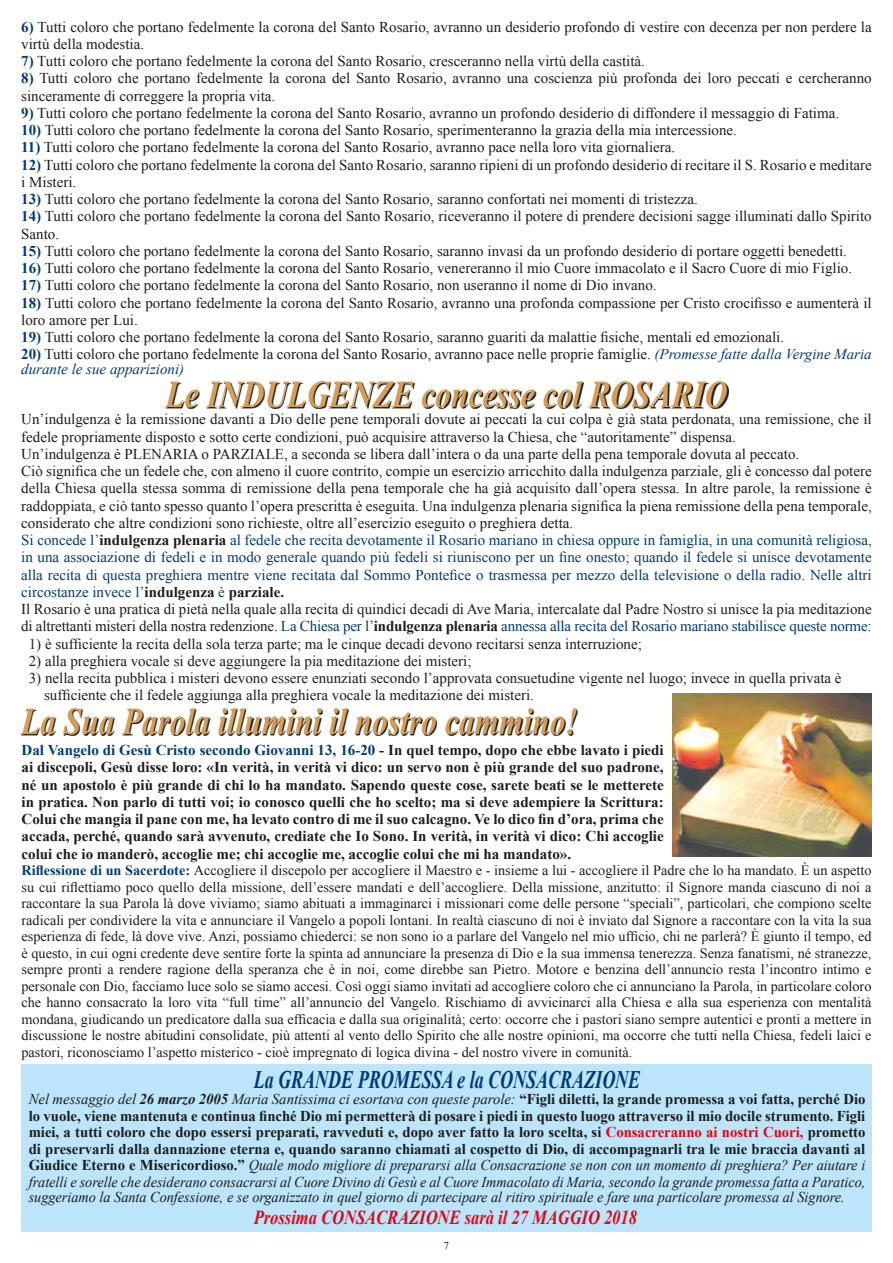
<style>
.page{position:relative;width:893px;height:1263px;background:#fff}
.page>*{position:absolute;margin:0;border:0;box-sizing:border-box;transform-origin:0 0}
.t1{font:italic 700 37.8px "Times New Roman";color:#d49d58;scale:.83 1}
.t2{font:italic 700 25.2px "Times New Roman";color:#003a78;scale:.71 1}
.t3{font:italic 700 19.8px "Times New Roman";color:#e30613;scale:.83 1}
.t4{font:15px/17.2px "Times New Roman";color:#1d1d1b}
.t5{font:700 15px/17.2px "Times New Roman";color:#1d1d1b;text-align:justify}
.t6{font:italic 15px "Times New Roman";color:#1d1d1b;scale:.95 1}
.t7{font:14.25px/16.5px "Times New Roman";color:#1d1d1b;text-align:justify}
.t8{font:10.5px "Times New Roman";color:#1d1d1b}
.s1{font-weight:700;color:#003a78}
.s2{font-style:italic;color:#003a78}
.s3{color:#003a78}
.s4{font-weight:700}
.s5{font-weight:400;font-style:italic}
.s6{font-style:italic}
.s7{color:#e30613}
</style>
<div class="page">
<div style="left:21px;top:1064px;width:851px;height:168px;background:#bce4fa"></div>
<svg style="left:166px;top:382px;width:562px;height:26px"></svg>
<svg style="left:21px;top:709px;width:557px;height:26px"></svg>
<img style="left:672px;top:693px;width:199px;height:164px">
<p class="t4" style="left:21px;top:18px;width:852px"><span class="s1">6)</span> Tutti coloro che portano fedelmente la corona del Santo Rosario, avranno un desiderio profondo di vestire con decenza per non perdere la virtù della modestia.</p>
<p class="t4" style="left:21px;top:52px;width:625px"><span class="s1">7)</span> Tutti coloro che portano fedelmente la corona del Santo Rosario, cresceranno nella virtù della castità.</p>
<p class="t4" style="left:21px;top:70px;width:852px"><span class="s1">8)</span> Tutti coloro che portano fedelmente la corona del Santo Rosario, avranno una coscienza più profonda dei loro peccati e cercheranno sinceramente di correggere la propria vita.</p>
<p class="t4" style="left:21px;top:104px;width:819px"><span class="s1">9)</span> Tutti coloro che portano fedelmente la corona del Santo Rosario, avranno un profondo desiderio di diffondere il messaggio di Fatima.</p>
<p class="t4" style="left:21px;top:121px;width:717px"><span class="s1">10)</span> Tutti coloro che portano fedelmente la corona del Santo Rosario, sperimenteranno la grazia della mia intercessione.</p>
<p class="t4" style="left:21px;top:139px;width:656px"><span class="s1">11)</span> Tutti coloro che portano fedelmente la corona del Santo Rosario, avranno pace nella loro vita giornaliera.</p>
<p class="t4" style="left:21px;top:156px;width:852px"><span class="s1">12)</span> Tutti coloro che portano fedelmente la corona del Santo Rosario, saranno ripieni di un profondo desiderio di recitare il S. Rosario e meditare i Misteri.</p>
<p class="t4" style="left:21px;top:190px;width:678px"><span class="s1">13)</span> Tutti coloro che portano fedelmente la corona del Santo Rosario, saranno confortati nei momenti di tristezza.</p>
<p class="t4" style="left:21px;top:208px;width:852px"><span class="s1">14)</span> Tutti coloro che portano fedelmente la corona del Santo Rosario, riceveranno il potere di prendere decisioni sagge illuminati dallo Spirito<br>Santo.</p>
<p class="t4" style="left:21px;top:242px;width:827px"><span class="s1">15)</span> Tutti coloro che portano fedelmente la corona del Santo Rosario, saranno invasi da un profondo desiderio di portare oggetti benedetti.</p>
<p class="t4" style="left:21px;top:259px;width:832px"><span class="s1">16)</span> Tutti coloro che portano fedelmente la corona del Santo Rosario, venereranno il mio Cuore immacolato e il Sacro Cuore di mio Figlio.</p>
<p class="t4" style="left:21px;top:277px;width:637px"><span class="s1">17)</span> Tutti coloro che portano fedelmente la corona del Santo Rosario, non useranno il nome di Dio invano.</p>
<p class="t4" style="left:21px;top:294px;width:852px"><span class="s1">18)</span> Tutti coloro che portano fedelmente la corona del Santo Rosario, avranno una profonda compassione per Cristo crocifisso e aumenterà il loro amore per Lui.</p>
<p class="t4" style="left:21px;top:328px;width:764px"><span class="s1">19)</span> Tutti coloro che portano fedelmente la corona del Santo Rosario, saranno guariti da malattie fisiche, mentali ed emozionali.</p>
<p class="t4" style="left:21px;top:347px;width:852px;line-height:15px"><span class="s1">20)</span> Tutti coloro che portano fedelmente la corona del Santo Rosario, avranno pace nelle proprie famiglie. <span class="s2">(Promesse fatte dalla Vergine Maria durante le sue apparizioni)</span></p>
<p class="t4" style="left:21px;top:410px;width:852px">Un’indulgenza è la remissione davanti a Dio delle pene temporali dovute ai peccati la cui colpa è già stata perdonata, una remissione, che il fedele propriamente disposto e sotto certe condizioni, può acquisire attraverso la Chiesa, che “autoritamente” dispensa.<br>Un’indulgenza è PLENARIA o PARZIALE, a seconda se libera dall’intera o da una parte della pena temporale dovuta al peccato.<br>Ciò significa che un fedele che, con almeno il cuore contrito, compie un esercizio arricchito dalla indulgenza parziale, gli è concesso dal potere della Chiesa quella stessa somma di remissione della pena temporale che ha già acquisito dall’opera stessa. In altre parole, la remissione è raddoppiata, e ciò tanto spesso quanto l’opera prescritta è eseguita. Una indulgenza plenaria significa la piena remissione della pena temporale, considerato che altre condizioni sono richieste, oltre all’esercizio eseguito o preghiera detta.<br><span class="s3">Si concede l’</span><span class="s4">indulgenza plenaria</span> <span class="s3">al fedele che recita devotamente il Rosario mariano in chiesa oppure in famiglia, in una comunità religiosa, in una associazione di fedeli e in modo generale quando più fedeli si riuniscono per un fine onesto; quando il fedele si unisce devotamente alla recita di questa preghiera mentre viene recitata dal Sommo Pontefice o trasmessa per mezzo della televisione o della radio. Nelle altri circostanze invece l’</span><span class="s4">indulgenza</span> <span class="s3">è</span> <span class="s4">parziale.<br></span>Il Rosario è una pratica di pietà nella quale alla recita di quindici decadi di Ave Maria, intercalate dal Padre Nostro si unisce la pia meditazione di altrettanti misteri della nostra redenzione. <span class="s3">La Chiesa per l’</span><span class="s4">indulgenza plenaria</span> <span class="s3">annessa alla recita del Rosario mariano stabilisce queste norme:</span></p>
<p class="t4" style="left:29px;top:635px;width:615px">1) è sufficiente la recita della sola terza parte; ma le cinque decadi devono recitarsi senza interruzione;</p>
<p class="t4" style="left:29px;top:652px;width:444px">2) alla preghiera vocale si deve aggiungere la pia meditazione dei misteri;</p>
<p class="t4" style="left:44px;top:669px;width:799px;text-indent:-15px">3) nella recita pubblica i misteri devono essere enunziati secondo l’approvata consuetudine vigente nel luogo; invece in quella privata è sufficiente che il fedele aggiunga alla preghiera vocale la meditazione dei misteri.</p>
<h1 class="t1" style="left:166px;top:367px;width:678px">Le INDULGENZE concesse col ROSARIO</h1>
<h1 class="t1" style="left:21px;top:695px;width:672px">La Sua Parola illumini il nostro cammino!</h1>
<p class="t5" style="left:22px;top:741px;width:644px"><span class="s3">Dal Vangelo di Gesù Cristo secondo Giovanni 13, 16-20</span> - In quel tempo, dopo che ebbe lavato i piedi ai discepoli, Gesù disse loro: «In verità, in verità vi dico: un servo non è più grande del suo padrone, né un apostolo è più grande di chi lo ha mandato. Sapendo queste cose, sarete beati se le metterete in pratica. Non parlo di tutti voi; io conosco quelli che ho scelto; ma si deve adempiere la Scrittura:<br>Colui che mangia il pane con me, ha levato contro di me il suo calcagno. Ve lo dico fin d’ora, prima che accada, perché, quando sarà avvenuto, crediate che Io Sono. In verità, in verità vi dico: Chi accoglie colui che io manderò, accoglie me; chi accoglie me, accoglie colui che mi ha mandato».</p>
<p class="t7" style="left:22px;top:862px;width:851px"><span class="s1">Riflessione di un Sacerdote:</span> Accogliere il discepolo per accogliere il Maestro e - insieme a lui - accogliere il Padre che lo ha mandato. È un aspetto su cui riflettiamo poco quello della missione, dell’essere mandati e dell’accogliere. Della missione, anzitutto: il Signore manda ciascuno di noi a raccontare la sua Parola là dove viviamo; siamo abituati a immaginarci i missionari come delle persone “speciali”, particolari, che compiono scelte radicali per condividere la vita e annunciare il Vangelo a popoli lontani. In realtà ciascuno di noi è inviato dal Signore a raccontare con la vita la sua esperienza di fede, là dove vive. Anzi, possiamo chiederci: se non sono io a parlare del Vangelo nel mio ufficio, chi ne parlerà? È giunto il tempo, ed è questo, in cui ogni credente deve sentire forte la spinta ad annunciare la presenza di Dio e la sua immensa tenerezza. Senza fanatismi, né stranezze, sempre pronti a rendere ragione della speranza che è in noi, come direbbe san Pietro. Motore e benzina dell’annuncio resta l’incontro intimo e personale con Dio, facciamo luce solo se siamo accesi. Così oggi siamo invitati ad accogliere coloro che ci annunciano la Parola, in particolare coloro che hanno consacrato la loro vita “full time” all’annuncio del Vangelo. Rischiamo di avvicinarci alla Chiesa e alla sua esperienza con mentalità mondana, giudicando un predicatore dalla sua efficacia e dalla sua originalità; certo: occorre che i pastori siano sempre autentici e pronti a mettere in discussione le nostre abitudini consolidate, più attenti al vento dello Spirito che alle nostre opinioni, ma occorre che tutti nella Chiesa, fedeli laici e pastori, riconosciamo l’aspetto misterico - cioè impregnato di logica divina - del nostro vivere in comunità.</p>
<h2 class="t2" style="left:254px;top:1061px;width:546px">La GRANDE PROMESSA e la CONSACRAZIONE</h2>
<p class="t5" style="left:29px;top:1090px;width:838px;line-height:16.5px"><span class="s5">Nel messaggio del</span> <span class="s6">26 marzo 2005</span> <span class="s5">Maria Santissima ci esortava con queste parole:</span> “Figli diletti, la grande promessa a voi fatta, perché Dio lo vuole, viene mantenuta e continua finché Dio mi permetterà di posare i piedi in questo luogo attraverso il mio docile strumento. Figli miei, a tutti coloro che dopo essersi preparati, ravveduti e, dopo aver fatto la loro scelta, si <span class="s7">Consacreranno ai nostri Cuori,</span> prometto di preservarli dalla dannazione eterna e, quando saranno chiamati al cospetto di Dio, di accompagnarli tra le mie braccia davanti al Giudice Eterno e Misericordioso.” <span class="s5">Quale modo migliore di prepararsi alla Consacrazione se non con un momento di preghiera? Per aiutare i fratelli e sorelle che desiderano consacrarsi al Cuore Divino di Gesù e al Cuore Immacolato di Maria, secondo la grande promessa fatta a Paratico,</span></p>
<p class="t6" style="left:29px;top:1186px;width:860px">suggeriamo la Santa Confessione, e se organizzato in quel giorno di partecipare al ritiro spirituale e fare una particolare promessa al Signore.</p>
<h3 class="t3" style="left:254px;top:1203px;width:463px">Prossima CONSACRAZIONE sarà il 27 MAGGIO 2018</h3>
<p class="t8" style="left:444px;top:1238px;width:7px">7</p>
</div>
